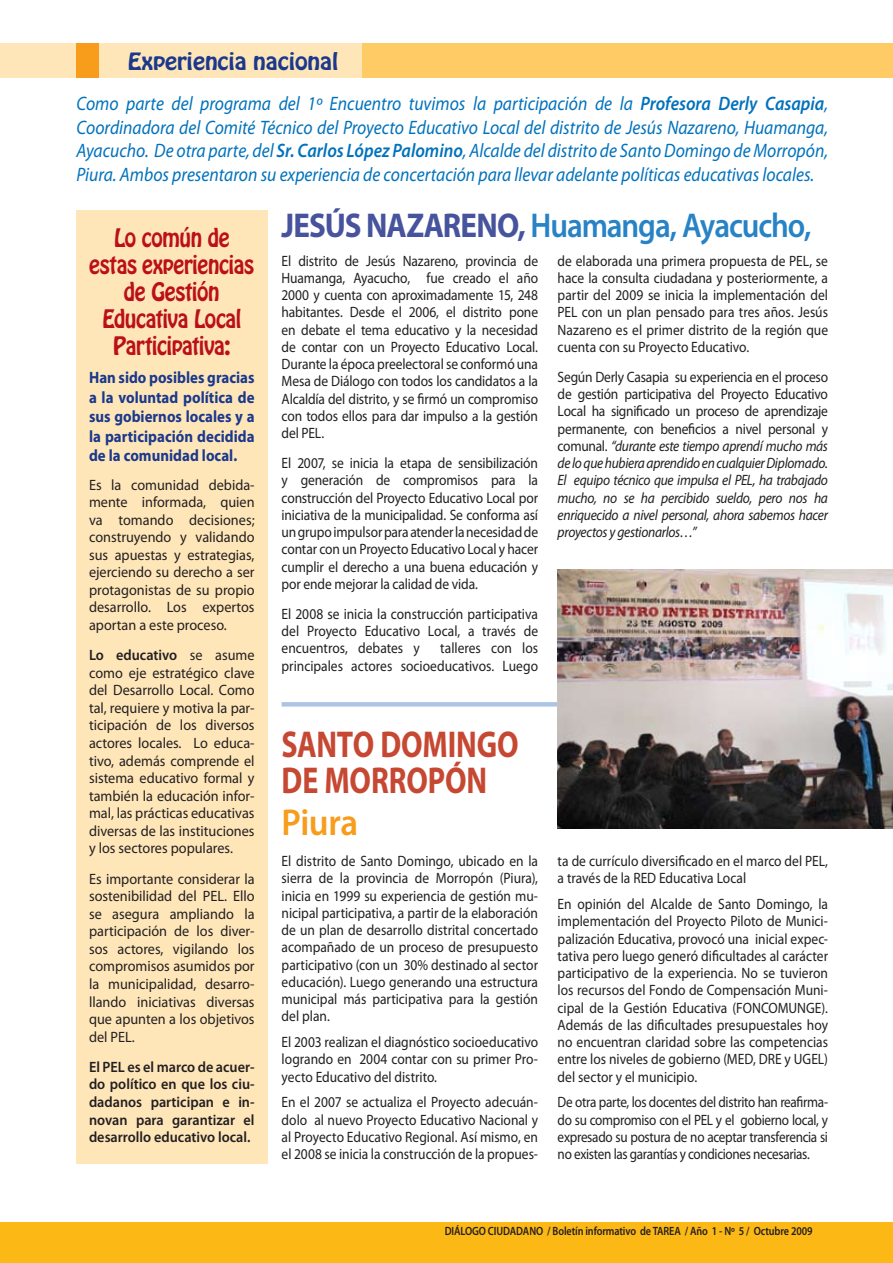
<style>
.page{position:relative;width:893px;height:1263px;background:#fff}
.page>*{position:absolute;margin:0;border:0;box-sizing:border-box;transform-origin:0 0}
.t1{font:700 37.5px/36px "Myriad Pro";letter-spacing:-.005em;color:#c64832;scale:.8 1}
.t2{font:600 37.5px "Myriad Pro";letter-spacing:-.01em;color:#f89c1c;scale:.93 1}
.t3{font:600 34.5px "Myriad Pro";letter-spacing:-.035em;color:#2783c5;scale:.9 1}
.texto_finla{font:22.5px/27px "Hobo Std";letter-spacing:-.025em;color:#bb1018;text-align:center;scale:.92 1}
.t4{font:21px "Hobo Std";letter-spacing:-.005em;color:#1b388c;scale:1.1 1}
.TEXTO{font:italic 19.5px/23.4px "Myriad Pro";color:#0072bc;text-align:justify;scale:.9 1}
.texto_finla-2{font:700 16.5px/19.5px "Myriad Pro";color:#1b388c;text-align:justify;scale:.9 1}
.texto_finla-3{font:15px/17.2px "Myriad Pro";letter-spacing:-.005em;color:#231f20;text-align:justify;scale:.9 1}
.TEXTO-2{font:15px/17.5px "Myriad Pro";color:#231f20;text-align:justify;scale:.95 1}
.texto_finla-4{font:italic 15px/17.2px "Myriad Pro";letter-spacing:-.02em;color:#231f20;text-align:justify;scale:.9 1}
.texto_finla-5{font:15px/17.2px "Myriad Pro";letter-spacing:-.005em;color:#231f20;text-align:justify;scale:.88 1}
.TEXTO-3{font:600 15px/17.5px "Myriad Pro";color:#231f20;text-align:justify;scale:.95 1}
.t5{font:600 12px "Myriad Pro";letter-spacing:-.01em;color:#231f20;scale:.85 1}
.s1{font-weight:600}
.s2{font-weight:700;color:#47549d}
.s3{font-style:normal}
</style>
<div class="page">
<div style="left:282px;top:702px;width:499px;height:5px;background:#adc4e5"></div>
<div style="left:77px;top:211px;width:191px;height:953px;background:#fee6b9"></div>
<div style="left:0;top:1222px;width:893px;height:41px;background:#fcb814"></div>
<div style="left:0;top:43px;width:502px;height:34px;background:#fee6b9"></div>
<div style="left:77px;top:43px;width:22px;height:34px;background:#f89c1c"></div>
<div style="left:363px;top:43px;width:530px;height:34px;background:#fecb64"></div>
<img style="left:558px;top:569px;width:335px;height:259px">
<p class="t4" style="left:128px;top:47px;width:192px">Experiencia nacional</p>
<p class="TEXTO" style="left:77px;top:92px;width:837px">Como parte del programa del 1º Encuentro tuvimos la participación de la <span class="s1">Profesora Derly Casapia</span>, Coordinadora del Comité Técnico del Proyecto Educativo Local del distrito de Jesús Nazareno, Huamanga, Ayacucho. De otra parte, del <span class="s1">Sr. Carlos López Palomino</span>, Alcalde del distrito de Santo Domingo de Morropón, Piura. Ambos presentaron su experiencia de concertación para llevar adelante políticas educativas locales.</p>
<p class="texto_finla" style="left:89px;top:225px;width:181px">Lo común de estas experiencias de Gestión<br>Educativa Local<br>Participativa:</p>
<p class="texto_finla-2" style="left:89px;top:368px;width:185px">Han sido posibles gracias a la voluntad política de sus gobiernos locales y a la participación decidida de la comunidad local.</p>
<p class="TEXTO-2" style="left:89px;top:475px;width:176px">Es la comunidad debida&shy;mente informada, quien va tomando decisiones; construyendo y validando sus apuestas y estrategias, ejerciendo su derecho a ser protagonistas de su propio desarrollo. Los expertos aportan a este proceso.</p>
<p class="TEXTO-2" style="left:89px;top:646px;width:176px"><span class="s1">Lo educativo</span> se asume como eje estratégico clave del Desarrollo Local. Como tal, requiere y motiva la par&shy;ticipación de los diversos actores locales. Lo educa&shy;tivo, además comprende el sistema educativo formal y también la educación infor&shy;mal, las prácticas educativas diversas de las instituciones y los sectores populares.</p>
<p class="TEXTO-2" style="left:89px;top:870px;width:176px">Es importante considerar la sostenibilidad del PEL. Ello se asegura ampliando la participación de los diver&shy;sos actores, vigilando los compromisos asumidos por la municipalidad, desarro&shy;llando iniciativas diversas que apunten a los objetivos del PEL.</p>
<p class="TEXTO-3" style="left:89px;top:1058px;width:176px">El PEL es el marco de acuer&shy;do político en que los ciu&shy;dadanos participan e in&shy;novan para garantizar el desarrollo educativo local.</p>
<p class="t3" style="left:282px;top:203px;width:590px"><span class="s2">JESÚS NAZARENO,</span> Huamanga, Ayacucho,</p>
<p class="texto_finla-3" style="left:282px;top:252px;width:287px">El distrito de Jesús Nazareno, provincia de Huamanga, Ayacucho, fue creado el año 2000 y cuenta con aproximadamente 15, 248 habitantes. Desde el 2006, el distrito pone en debate el tema educativo y la necesidad de contar con un Proyecto Educativo Local.<br>Durante la época preelectoral se conformó una Mesa de Diálogo con todos los candidatos a la Alcaldía del distrito, y se firmó un compromiso con todos ellos para dar impulso a la gestión del PEL.</p>
<p class="texto_finla-3" style="left:282px;top:454px;width:287px">El 2007, se inicia la etapa de sensibilización y generación de compromisos para la construcción del Proyecto Educativo Local por iniciativa de la municipalidad. Se conforma así un grupo impulsor para atender la necesidad de contar con un Proyecto Educativo Local y hacer cumplir el derecho a una buena educación y por ende mejorar la calidad de vida.</p>
<p class="texto_finla-3" style="left:282px;top:605px;width:286px">El 2008 se inicia la construcción participativa del Proyecto Educativo Local, a través de encuentros, debates y</p>
<p class="texto_finla-3" style="left:282px;top:639px;width:286px;text-align:right">talleres con los<br>principales actores socioeducativos. Luego</p>
<p class="texto_finla-3" style="left:558px;top:252px;width:302px">de elaborada una primera propuesta de PEL, se hace la consulta ciudadana y posteriormente, a partir del 2009 se inicia la implementación del PEL con un plan pensado para tres años. Jesús Nazareno es el primer distrito de la región que cuenta con su Proyecto Educativo.</p>
<p class="texto_finla-4" style="left:558px;top:368px;width:302px"><span class="s3">Según Derly Casapia su experiencia en el proceso de gestión participativa del Proyecto Educativo Local ha significado un proceso de aprendizaje permanente, con beneficios a nivel personal y comunal.</span> “durante este tiempo aprendí mucho más de lo que hubiera aprendido en cualquier Diplomado.<br>El equipo técnico que impulsa el PEL, ha trabajado mucho, no se ha percibido sueldo, pero nos ha enriquecido a nivel personal, ahora sabemos hacer proyectos y gestionarlos…”</p>
<p class="t1" style="left:282px;top:725px;width:298px">SANTO DOMINGO<br>DE MORROPÓN</p>
<p class="t2" style="left:282px;top:799px;width:84px">Piura</p>
<p class="texto_finla-3" style="left:282px;top:852px;width:287px">El distrito de Santo Domingo, ubicado en la sierra de la provincia de Morropón (Piura), inicia en 1999 su experiencia de gestión mu&shy;nicipal participativa, a partir de la elaboración de un plan de desarrollo distrital concertado acompañado de un proceso de presupuesto participativo (con un 30% destinado al sector educación). Luego generando una estructura municipal más participativa para la gestión del plan.</p>
<p class="texto_finla-3" style="left:282px;top:1033px;width:287px">El 2003 realizan el diagnóstico socioeducativo logrando en 2004 contar con su primer Pro&shy;yecto Educativo del distrito.</p>
<p class="texto_finla-3" style="left:282px;top:1093px;width:287px">En el 2007 se actualiza el Proyecto adecuán&shy;dolo al nuevo Proyecto Educativo Nacional y al Proyecto Educativo Regional. Así mismo, en el 2008 se inicia la construcción de la propues-</p>
<p class="texto_finla-3" style="left:558px;top:852px;width:302px">ta de currículo diversificado en el marco del PEL, a través de la RED Educativa Local</p>
<p class="texto_finla-3" style="left:558px;top:895px;width:302px">En opinión del Alcalde de Santo Domingo, la implementación del Proyecto Piloto de Munici&shy;palización Educativa, provocó una inicial expec&shy;tativa pero luego generó dificultades al carácter participativo de la experiencia. No se tuvieron los recursos del Fondo de Compensación Muni&shy;cipal de la Gestión Educativa (FONCOMUNGE).<br>Además de las dificultades presupuestales hoy no encuentran claridad sobre las competencias entre los niveles de gobierno (MED, DRE y UGEL) del sector y el municipio.</p>
<p class="texto_finla-5" style="left:558px;top:1093px;width:309px">De otra parte, los docentes del distrito han reafirma&shy;do su compromiso con el PEL y el gobierno local, y expresado su postura de no aceptar transferencia si no existen las garantías y condiciones necesarias.</p>
<p class="t5" style="left:445px;top:1223px;width:434px">DIÁLOGO CIUDADANO / Boletín informativo de TAREA / Año 1 - Nº 5 / Octubre 2009</p>
</div>
